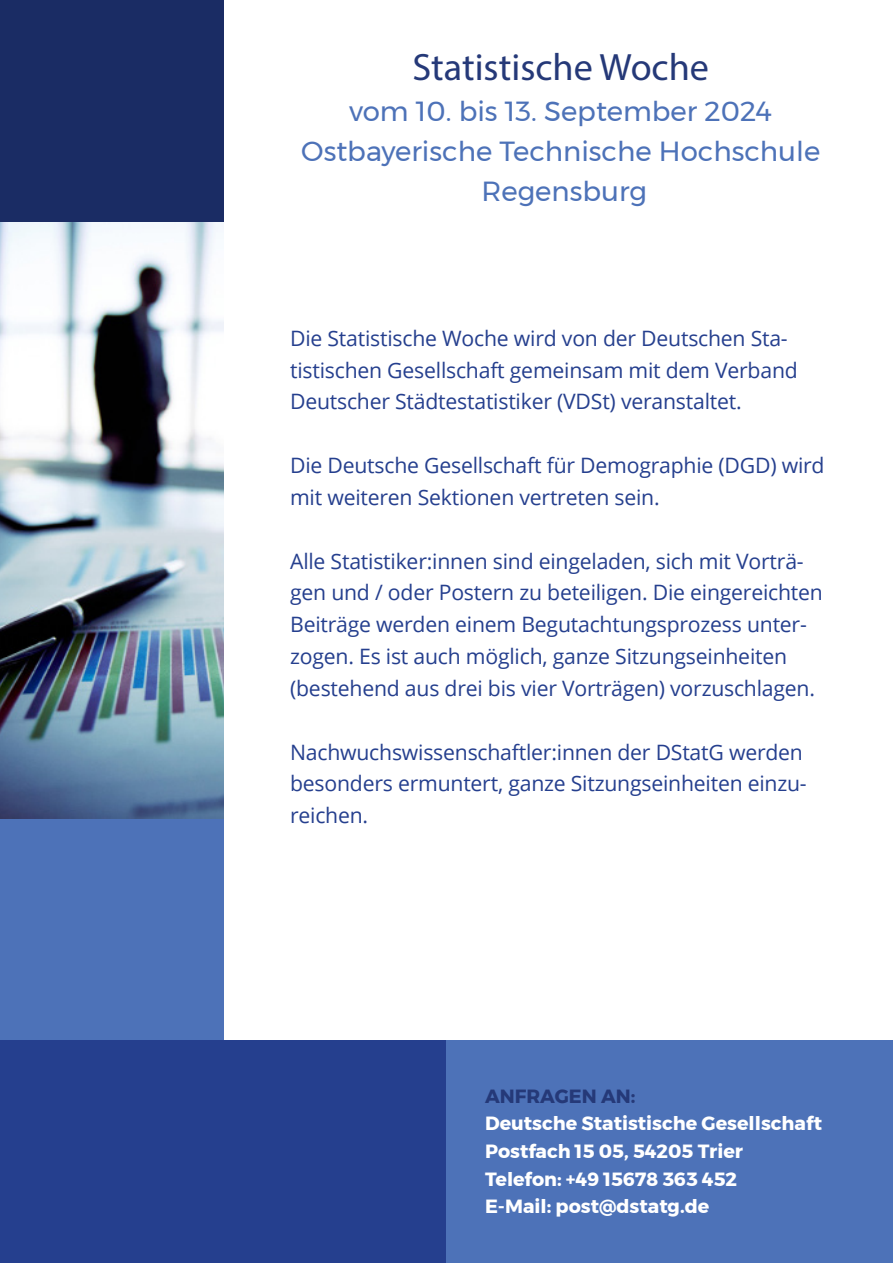
<style>
.page{position:relative;width:893px;height:1263px;background:#fff}
.page>*{position:absolute;margin:0;border:0;box-sizing:border-box;transform-origin:0 0}
.t1{font:38.25px "Myriad Pro";color:#253978}
.t2{font:27.6px/40.3px "Montserrat";color:#4d72b8;text-align:center}
.t3{font:21.15px/31.8px "Open Sans";letter-spacing:-.01em;color:#253f8e}
.t4{font:700 19.05px "Montserrat";color:#fff}
.t5{font:700 19.05px "Montserrat";color:#253978}
</style>
<div class="page">
<div style="left:445px;top:1041px;width:448px;height:222px;background:#4d72b8"></div>
<div style="left:0;top:0;width:224px;height:222px;background:#1a2c64"></div>
<div style="left:0;top:818px;width:224px;height:223px;background:#4d72b8"></div>
<img style="left:0;top:222px;width:224px;height:596px">
<div style="left:0;top:1041px;width:446px;height:222px;background:#253f8e"></div>
<p class="t1" style="left:412px;top:44px;width:298px">Statistische Woche</p>
<p class="t2" style="left:301px;top:90px;width:520px">vom 10. bis 13. September 2024<br>Ostbayerische Technische Hochschule</p>
<p class="t2" style="left:482px;top:171px;width:167px">Regensburg</p>
<p class="t3" style="left:290px;top:322px;width:509px">Die Statistische Woche wird von der Deutschen Sta&shy;tistischen Gesellschaft gemeinsam mit dem Verband<br>Deutscher Städtestatistiker (VDSt) veranstaltet.</p>
<p class="t3" style="left:290px;top:449px;width:536px">Die Deutsche Gesellschaft für Demographie (DGD) wird mit weiteren Sektionen vertreten sein.</p>
<p class="t3" style="left:290px;top:544px;width:534px">Alle Statistiker:innen sind eingeladen, sich mit Vorträ&shy;gen und / oder Postern zu beteiligen. Die eingereichten Beiträge werden einem Begutachtungsprozess unter&shy;zogen. Es ist auch möglich, ganze Sitzungseinheiten (bestehend aus drei bis vier Vorträgen) vorzuschlagen.</p>
<p class="t3" style="left:290px;top:735px;width:518px">Nachwuchswissenschaftler:innen der DStatG werden besonders ermuntert, ganze Sitzungseinheiten einzu&shy;reichen.</p>
<p class="t5" style="left:485px;top:1081px;width:152px">ANFRAGEN AN:</p>
<p class="t4" style="left:485px;top:1108px;width:339px">Deutsche Statistische Gesellschaft</p>
<p class="t4" style="left:485px;top:1136px;width:259px">Postfach 15 05, 54205 Trier</p>
<p class="t4" style="left:485px;top:1163px;width:254px">Telefon: +49 15678 363 452</p>
<p class="t4" style="left:485px;top:1191px;width:226px">E-Mail: post@dstatg.de</p>
</div>
